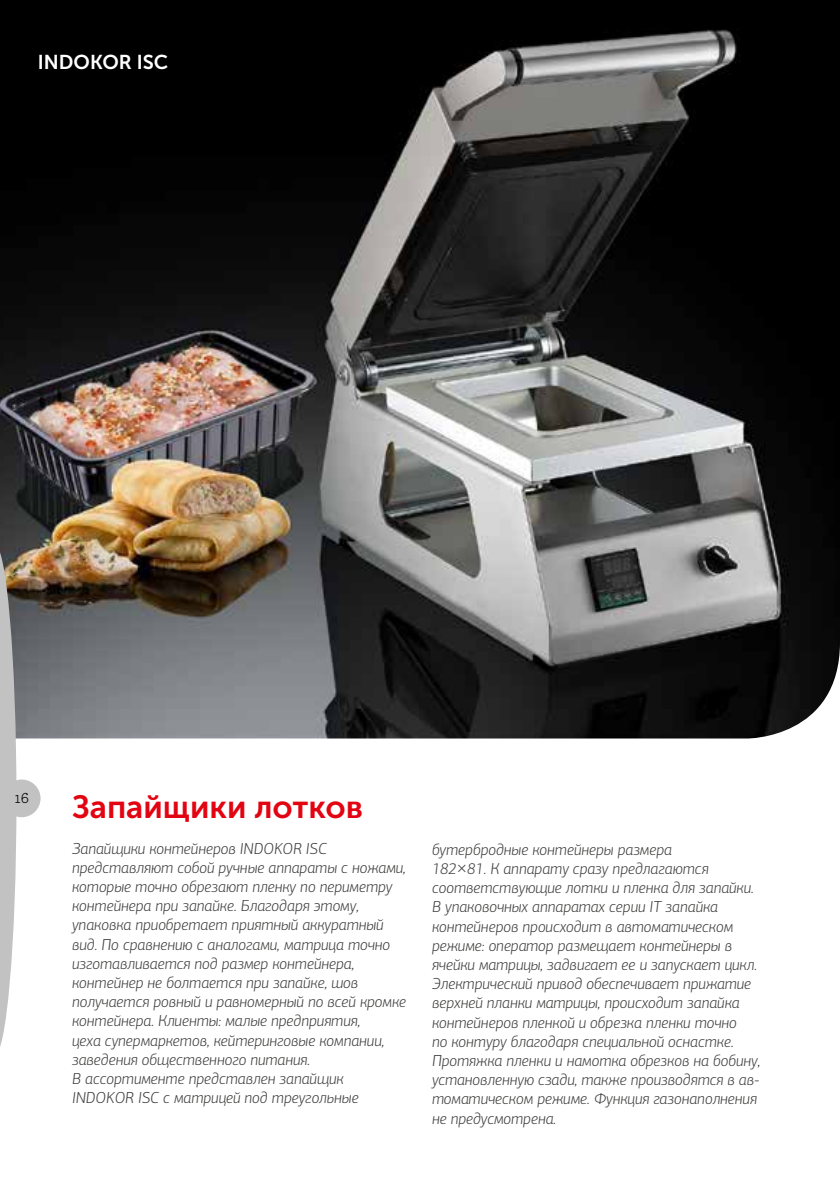
<style>
.page{position:relative;width:840px;height:1191px;background:#fff}
.page>*{position:absolute;margin:0;border:0;box-sizing:border-box;transform-origin:0 0}
.t1{font:32px "Museo Sans Cyrl 700";color:#e30412}
.t2{font:20px "Museo Sans Cyrl 700";color:#fff}
.t3{font:italic 300 16px/19.2px "PF Centro Sans Pro";color:#3c3c3b}
.t4{font:16px "Archer";color:#000}
.s1{font-family:"Gotham Pro";font-style:normal}
</style>
<div class="page">
<img style="left:0;top:0;width:839px;height:738px">
<div style="left:3px;top:779px;width:38px;height:38px;background:#c2c2c3;border-radius:50%"></div>
<svg style="left:0;top:543px;width:16px;height:504px;background:#bcbbba"></svg>
<p class="t2" style="left:38px;top:51px;width:132px">INDOKOR ISC</p>
<p class="t4" style="left:14px;top:787px;width:16px">16</p>
<h1 class="t1" style="left:72px;top:789px;width:292px">Запайщики лотков</h1>
<p class="t3" style="left:72px;top:838px;width:335px">ЗАПАЙЩИКИ КОНТЕЙНЕРОВ INDOKOR ISC ПРЕДСТАВЛЯЮТ СОБОЙ РУЧНЫЕ АППАРАТЫ С НОЖАМИ, КОТОРЫЕ ТОЧНО ОБРЕЗАЮТ ПЛЕНКУ ПО ПЕРИМЕТРУ КОНТЕЙНЕРА ПРИ ЗАПАЙКЕ. БЛАГОДАРЯ ЭТОМУ, УПАКОВКА ПРИОБРЕТАЕТ ПРИЯТНЫЙ АККУРАТНЫЙ ВИД. ПО СРАВНЕНИЮ С АНАЛОГАМИ, МАТРИЦА ТОЧНО ИЗГОТАВЛИВАЕТСЯ ПОД РАЗМЕР КОНТЕЙНЕРА, КОНТЕЙНЕР НЕ БОЛТАЕТСЯ ПРИ ЗАПАЙКЕ, ШОВ ПОЛУЧАЕТСЯ РОВНЫЙ И РАВНОМЕРНЫЙ ПО ВСЕЙ КРОМКЕ КОНТЕЙНЕРА. КЛИЕНТЫ: МАЛЫЕ ПРЕДПРИЯТИЯ,<br>ЦЕХА СУПЕРМАРКЕТОВ, КЕЙТЕРИНГОВЫЕ КОМПАНИИ, ЗАВЕДЕНИЯ ОБЩЕСТВЕННОГО ПИТАНИЯ.<br>В АССОРТИМЕНТЕ ПРЕДСТАВЛЕН ЗАПАЙЩИК<br>INDOKOR</p>
<p class="t3" style="left:138px;top:1088px;width:222px">ISC С МАТРИЦЕЙ ПОД ТРЕУГОЛЬНЫЕ</p>
<p class="t3" style="left:432px;top:840px;width:329px">БУТЕРБРОДНЫЕ КОНТЕЙНЕРЫ РАЗМЕРА<br>182<span class="s1">×</span>81. К АППАРАТУ СРАЗУ ПРЕДЛАГАЮТСЯ СООТВЕТСТВУЮЩИЕ ЛОТКИ И ПЛЕНКА ДЛЯ ЗАПАЙКИ.<br>В УПАКОВОЧНЫХ АППАРАТАХ СЕРИИ IT ЗАПАЙКА КОНТЕЙНЕРОВ ПРОИСХОДИТ В АВТОМАТИЧЕСКОМ РЕЖИМЕ: ОПЕРАТОР РАЗМЕЩАЕТ КОНТЕЙНЕРЫ В ЯЧЕЙКИ МАТРИЦЫ, ЗАДВИГАЕТ ЕЕ И ЗАПУСКАЕТ ЦИКЛ.<br>ЭЛЕКТРИЧЕСКИЙ ПРИВОД ОБЕСПЕЧИВАЕТ ПРИЖАТИЕ ВЕРХНЕЙ ПЛАНКИ МАТРИЦЫ, ПРОИСХОДИТ ЗАПАЙКА КОНТЕЙНЕРОВ ПЛЕНКОЙ И ОБРЕЗКА ПЛЕНКИ ТОЧНО<br>ПО КОНТУРУ БЛАГОДАРЯ СПЕЦИАЛЬНОЙ ОСНАСТКЕ.<br>ПРОТЯЖКА ПЛЕНКИ И НАМОТКА ОБРЕЗКОВ НА БОБИНУ, УСТАНОВЛЕННУЮ СЗАДИ, ТАКЖЕ ПРОИЗВОДЯТСЯ В АВ-ТОМАТИЧЕСКОМ РЕЖИМЕ. ФУНКЦИЯ ГАЗОНАПОЛНЕНИЯ НЕ ПРЕДУСМОТРЕНА.</p>
</div>
